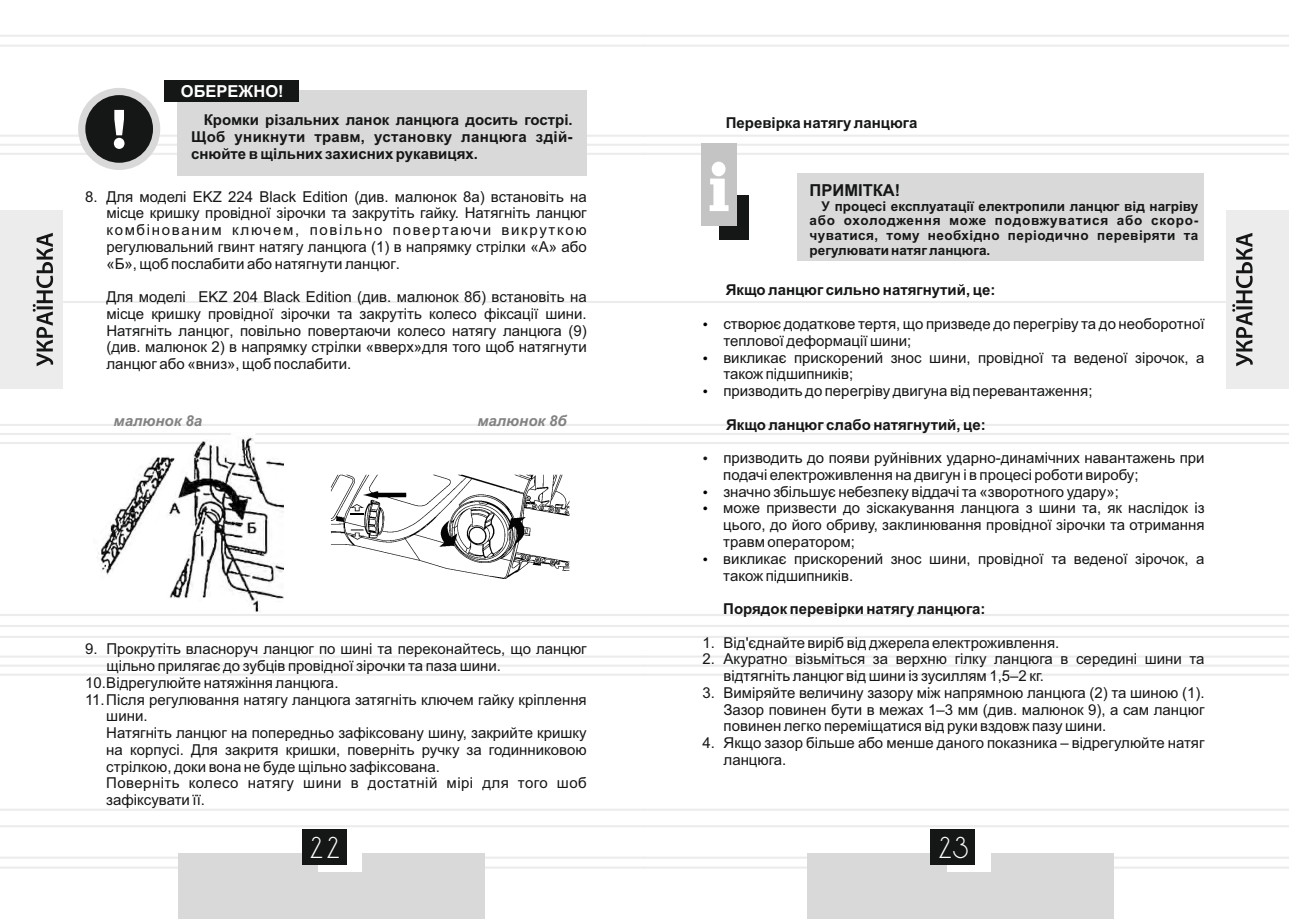
<style>
.page{position:relative;width:1289px;height:919px;background:#fff}
.page>*{position:absolute;margin:0;border:0;box-sizing:border-box;transform-origin:0 0}
.t1{font:26.25px "DS Standart Cyr";color:#fff}
.t2{font:700 16.5px "Arial";color:#151616}
.t3{font:700 16.5px "Arial";color:#fff}
.t4{font:15px/16.8px "Arial";color:#151616}
.t5{font:700 15px/16.8px "Arial";color:#151616;text-align:justify}
.t6{font:italic 700 15px "Arial";color:#818281}
.t7{font:700 13.5px/14.7px "Arial";letter-spacing:.02em;color:#151616;text-align:justify}
</style>
<div class="page">
<hr style="left:0;top:153px;width:644px;height:2px;background:#ececec">
<hr style="left:0;top:424px;width:644px;height:2px;background:#ececec">
<hr style="left:0;top:442px;width:644px;height:2px;background:#ececec">
<hr style="left:0;top:614px;width:644px;height:2px;background:#ececec">
<hr style="left:0;top:635px;width:644px;height:3px;background:#ececec">
<hr style="left:0;top:655px;width:644px;height:2px;background:#ececec">
<hr style="left:0;top:673px;width:644px;height:2px;background:#ececec">
<hr style="left:0;top:856px;width:644px;height:2px;background:#ececec">
<hr style="left:0;top:866px;width:644px;height:2px;background:#ececec">
<hr style="left:0;top:35px;width:644px;height:2px;background:#ececec">
<hr style="left:0;top:45px;width:644px;height:2px;background:#ececec">
<hr style="left:0;top:808px;width:644px;height:2px;background:#ececec">
<hr style="left:0;top:825px;width:644px;height:2px;background:#ececec">
<hr style="left:0;top:301px;width:644px;height:2px;background:#ececec">
<hr style="left:644px;top:153px;width:644px;height:2px;background:#ececec">
<hr style="left:644px;top:424px;width:644px;height:2px;background:#ececec">
<hr style="left:0;top:433px;width:1288px;height:2px;background:#ececec">
<hr style="left:644px;top:442px;width:644px;height:2px;background:#ececec">
<hr style="left:644px;top:614px;width:644px;height:2px;background:#ececec">
<hr style="left:0;top:625px;width:1288px;height:2px;background:#ececec">
<hr style="left:644px;top:635px;width:644px;height:3px;background:#ececec">
<hr style="left:644px;top:655px;width:644px;height:2px;background:#ececec">
<hr style="left:0;top:664px;width:1288px;height:3px;background:#f1f1f1">
<hr style="left:644px;top:673px;width:644px;height:2px;background:#ececec">
<hr style="left:644px;top:856px;width:644px;height:2px;background:#ececec">
<hr style="left:644px;top:866px;width:644px;height:2px;background:#ececec">
<hr style="left:644px;top:35px;width:644px;height:2px;background:#ececec">
<hr style="left:644px;top:45px;width:644px;height:2px;background:#ececec">
<hr style="left:644px;top:808px;width:644px;height:2px;background:#ececec">
<hr style="left:644px;top:825px;width:644px;height:2px;background:#ececec">
<hr style="left:644px;top:301px;width:644px;height:2px;background:#ececec">
<div style="left:178px;top:853px;width:307px;height:65px;background:#d9d9da"></div>
<div style="left:318px;top:832px;width:44px;height:39px;background:#fff"></div>
<div style="left:301px;top:829px;width:45px;height:36px;background:#151616"></div>
<div style="left:0;top:210px;width:62px;height:179px;background:#ececec"></div>
<svg style="left:33px;top:233px;width:20px;height:133px"></svg>
<div style="left:807px;top:853px;width:306px;height:65px;background:#d9d9da"></div>
<div style="left:946px;top:832px;width:44px;height:39px;background:#fff"></div>
<div style="left:930px;top:829px;width:45px;height:36px;background:#151616"></div>
<div style="left:1226px;top:210px;width:62px;height:179px;background:#ececec"></div>
<svg style="left:1232px;top:233px;width:20px;height:133px"></svg>
<div style="left:719px;top:195px;width:30px;height:45px;background:#151616"></div>
<div style="left:700px;top:143px;width:36px;height:83px;background:#c4c4c5"></div>
<svg style="left:709px;top:162px;width:19px;height:49px"></svg>
<div style="left:796px;top:173px;width:407px;height:88px;background:#d9d9da"></div>
<div style="left:78px;top:88px;width:82px;height:82px;border:14px solid #d9d9da;border-radius:50%"></div>
<div style="left:85px;top:95px;width:68px;height:68px;background:#151616;border-radius:50%"></div>
<svg style="left:0;top:110px;width:1288px;height:39px"></svg>
<div style="left:177px;top:90px;width:409px;height:85px;background:#d9d9da"></div>
<div style="left:164px;top:80px;width:135px;height:22px;background:#151616"></div>
<img style="left:93px;top:433px;width:191px;height:179px">
<svg style="left:331px;top:474px;width:238px;height:105px"></svg>
<p class="t3" style="left:181px;top:85px;width:104px">ОБЕРЕЖНО!</p>
<p class="t5" style="left:191px;top:113px;width:383px;text-indent:13px">Кромки різальних ланок ланцюга досить гострі.<br>Щоб уникнути травм, установку ланцюга здій&shy;снюйте в щільних захисних рукавицях.</p>
<p class="t4" style="left:106px;top:189px;width:482px;text-align:justify;text-indent:-21px">8. Для моделі EKZ 224 Black Edition (див. малюнок 8а) встановіть на місце кришку провідної зірочки та закрутіть гайку. Натягніть ланцюг комбінованим ключем, повільно повертаючи викруткою регулювальний гвинт натягу ланцюга (1) в напрямку стрілки «А» або «Б», щоб послабити або натягнути ланцюг.</p>
<p class="t4" style="left:106px;top:290px;width:482px;text-align:justify">Для моделі EKZ 204 Black Edition (див. малюнок 8б) встановіть на місце кришку провідної зірочки та закрутіть колесо фіксації шини.<br>Натягніть ланцюг, повільно повертаючи колесо натягу ланцюга (9) (див. малюнок 2) в напрямку стрілки «вверх»для того щоб натягнути ланцюг або «вниз», щоб послабити.</p>
<p class="t6" style="left:114px;top:415px;width:90px">малюнок 8а</p>
<p class="t6" style="left:477px;top:415px;width:91px">малюнок 8б</p>
<p class="t4" style="left:106px;top:642px;width:482px;text-indent:-21px">9. Прокрутіть власноруч ланцюг по шині та переконайтесь, що ланцюг щільно прилягає до зубців провідної зірочки та паза шини.</p>
<p class="t4" style="left:85px;top:675px;width:255px">10. Відрегулюйте натяжіння ланцюга.</p>
<p class="t4" style="left:106px;top:692px;width:482px;text-indent:-21px">11. Після регулювання натягу ланцюга затягніть ключем гайку кріплення шини.<br>Натягніть ланцюг на попередньо зафіксовану шину, закрийте кришку на корпусі. Для закритя кришки, поверніть ручку за годинниковою стрілкою, доки вона не буде щільно зафіксована.<br>Поверніть колесо натягу шини в достатній мірі для того шоб зафіксувати її.</p>
<p class="t5" style="left:725px;top:115px;width:193px">Перевірка натягу ланцюга</p>
<p class="t2" style="left:809px;top:183px;width:92px">ПРИМІТКА!</p>
<p class="t7" style="left:809px;top:200px;width:390px;text-indent:12px">У процесі експлуатації електропили ланцюг від нагріву або охолодження може подовжуватися або скоро&shy;чуватися, тому необхідно періодично перевіряти та регулювати натяг ланцюга.</p>
<p class="t5" style="left:725px;top:283px;width:271px">Якщо ланцюг сильно натягнутий, це:</p>
<p class="t4" style="left:723px;top:317px;width:483px">створює додаткове тертя, що призведе до перегріву та до необоротної теплової деформації шини;<br>викликає прискорений знос шини, провідної та веденої зірочок, а також підшипників;<br>призводить до перегріву двигуна від перевантаження;</p>
<p class="t5" style="left:726px;top:417px;width:261px">Якщо ланцюг слабо натягнутий, це:</p>
<p class="t4" style="left:723px;top:451px;width:483px">призводить до появи руйнівних ударно-динамічних навантажень при подачі електроживлення на двигун і в процесі роботи виробу;<br>значно збільшує небезпеку віддачі та «зворотного удару»;<br>може призвести до зіскакування ланцюга з шини та, як наслідок із цього, до його обриву, заклинювання провідної зірочки та отримання травм оператором;<br>викликає прискорений знос шини, провідної та веденої зірочок, а також підшипників.</p>
<p class="t5" style="left:723px;top:601px;width:264px">Порядок перевірки натягу ланцюга:</p>
<p class="t4" style="left:702px;top:635px;width:358px">1. Від'єднайте виріб від джерела електроживлення.</p>
<p class="t4" style="left:723px;top:652px;width:482px;text-indent:-21px">2. Акуратно візьміться за верхню гілку ланцюга в середині шини та відтягніть ланцюг від шини із зусиллям 1,5‒2 кг.</p>
<p class="t4" style="left:723px;top:685px;width:482px;text-align:justify;text-indent:-21px">3. Виміряйте величину зазору між напрямною ланцюга (2) та шиною (1).<br>Зазор повинен бути в межах 1‒3 мм (див. малюнок 9), а сам ланцюг повинен легко переміщатися від руки вздовж пазу шини.</p>
<p class="t4" style="left:723px;top:735px;width:482px;text-indent:-21px">4. Якщо зазор більше або менше даного показника – відрегулюйте натяг ланцюга.</p>
<h1 class="t1" style="left:310px;top:836px;width:31px">22</h1>
<h1 class="t1" style="left:938px;top:836px;width:31px">23</h1>
</div>
